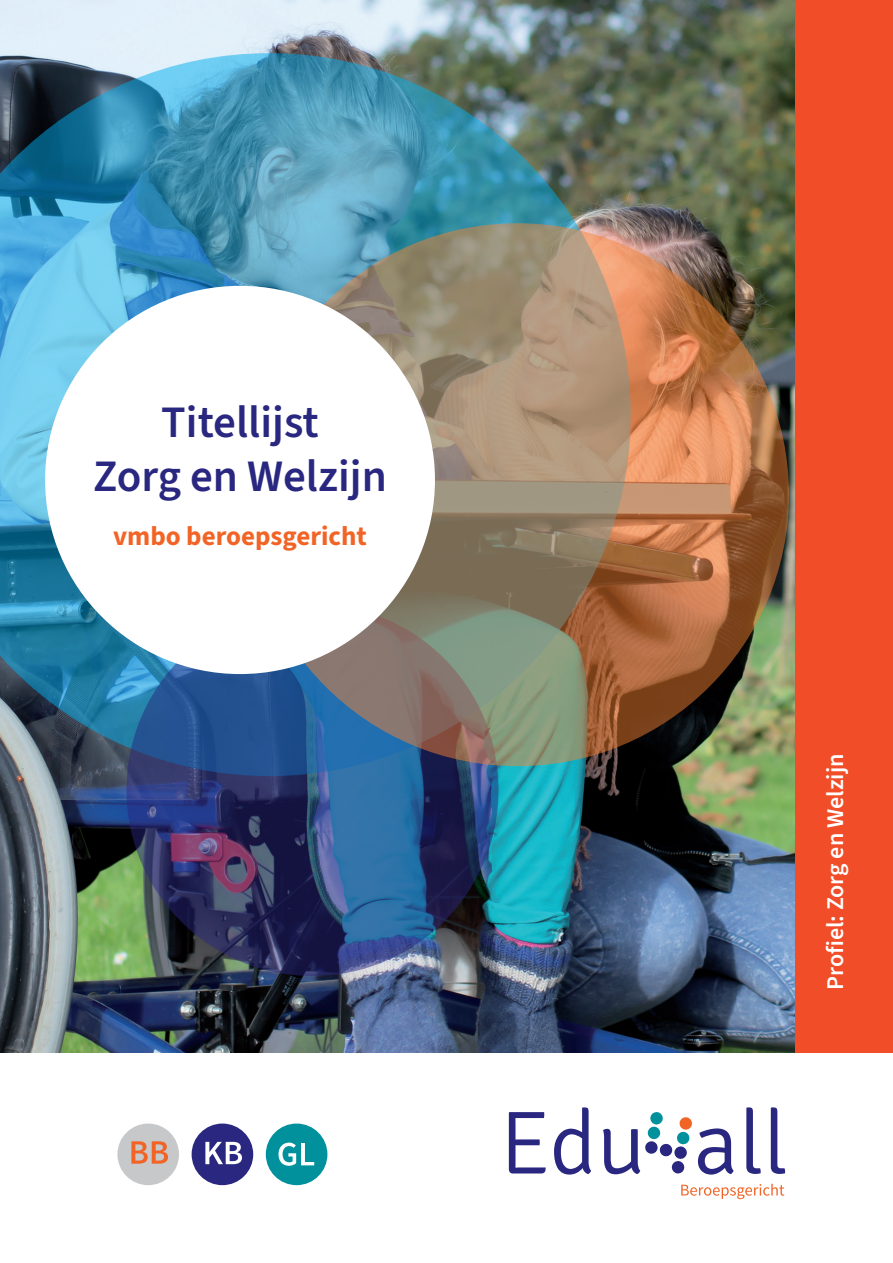
<style>
.page{position:relative;width:893px;height:1263px;background:#fff}
.page>*{position:absolute;margin:0;border:0;box-sizing:border-box;transform-origin:0 0}
.t1{font:600 45px/54px "Source Sans 3";color:#292780;text-align:center}
.t2{font:700 27px "Source Sans 3";color:#f26426}
.t3{font:600 24px "Source Sans 3";color:#fff}
</style>
<div class="page">
<img style="left:0;top:0;width:795px;height:1052px">
<div style="left:795px;top:0;width:98px;height:1052px;background:#f04d28"></div>
<img style="left:0;top:53px;width:631px;height:723px">
<svg style="left:126px;top:604px;width:373px;height:372px;background:#2b477d"></svg>
<svg style="left:246px;top:223px;width:543px;height:543px;background:#a18062"></svg>
<div style="left:45px;top:286px;width:390px;height:388px;background:#fff;border-radius:50%"></div>
<svg style="left:509px;top:1112px;width:37px;height:61px"></svg>
<svg style="left:554px;top:1107px;width:37px;height:67px"></svg>
<svg style="left:698px;top:1128px;width:36px;height:46px"></svg>
<svg style="left:746px;top:1107px;width:15px;height:67px"></svg>
<svg style="left:771px;top:1107px;width:14px;height:67px"></svg>
<svg style="left:603px;top:1112px;width:89px;height:62px"></svg>
<svg style="left:681px;top:1184px;width:103px;height:15px"></svg>
<div style="left:117px;top:1123px;width:62px;height:62px;background:#c7c8ca;border-radius:50%"></div>
<svg style="left:131px;top:1141px;width:37px;height:23px"></svg>
<div style="left:192px;top:1123px;width:61px;height:62px;background:#292780;border-radius:50%"></div>
<svg style="left:205px;top:1142px;width:37px;height:22px"></svg>
<div style="left:266px;top:1123px;width:61px;height:62px;background:#00919d;border-radius:50%"></div>
<svg style="left:278px;top:1142px;width:36px;height:24px"></svg>
<p class="t1" style="left:93px;top:397px;width:295px">Titellijst<br>Zorg en Welzijn</p>
<p class="t2" style="left:113px;top:518px;width:255px">vmbo beroepsgericht</p>
<p class="t3" style="left:819px;top:990px;width:238px;rotate:-90deg">Profiel: Zorg en Welzijn</p>
</div>
